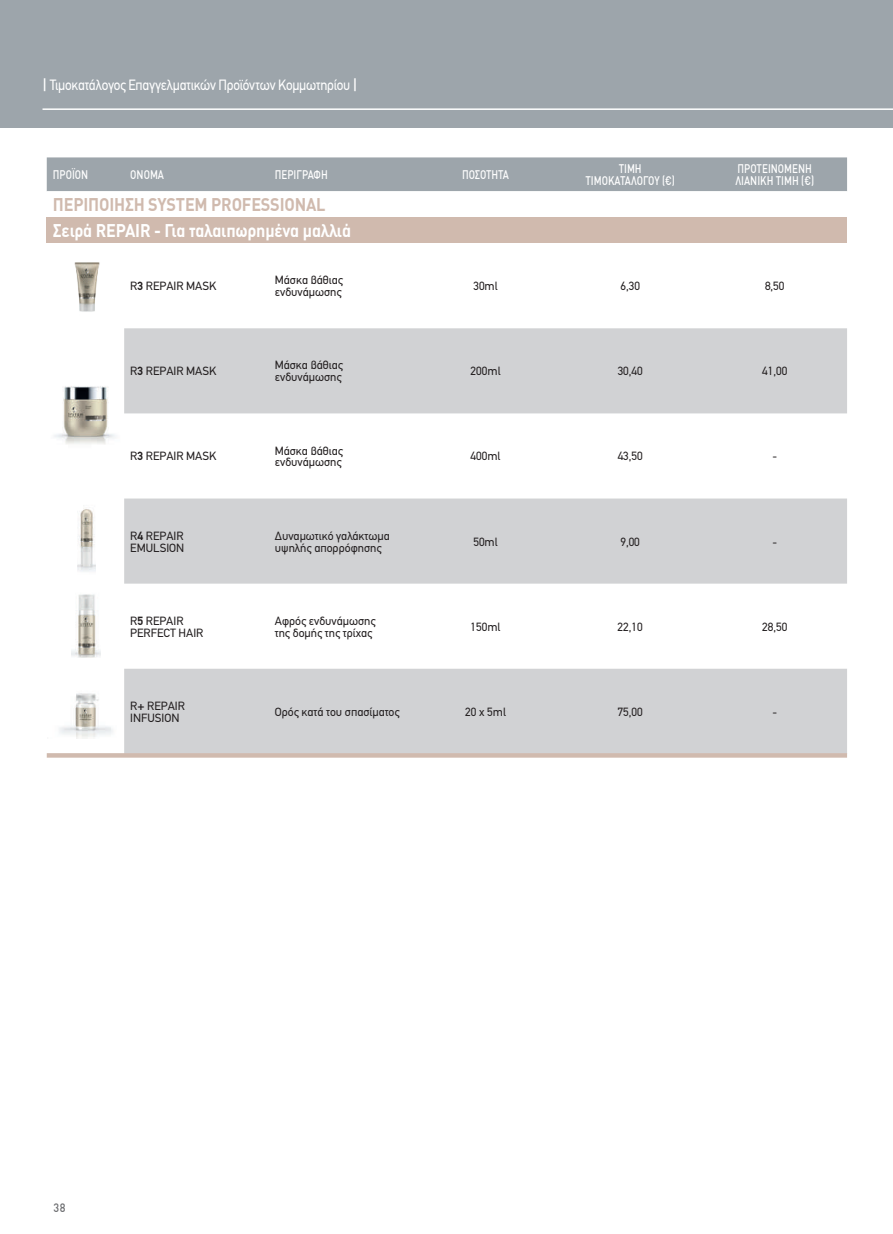
<style>
.page{position:relative;width:893px;height:1234px;background:#fff}
.page>*{position:absolute;margin:0;border:0;box-sizing:border-box;transform-origin:0 0}
.t1{font:700 18px "DIN Greek";letter-spacing:-.01em;color:#fff;scale:.9 1}
.t2{font:700 18px "DIN Greek";letter-spacing:-.01em;color:#d0baae;scale:.9 1}
.t3{font:15px "PF Din Text";letter-spacing:-.015em;color:#fff;scale:.9 1}
.t4{font:500 12.3px/12.3px "DIN Greek";color:#fff;text-align:center;scale:.8 1}
.t5{font:500 12.3px "DIN Greek";letter-spacing:-.02em;color:#fff;scale:.8 1}
.t6{font:12px/11.9px "PF Din Text";color:#231f20}
.t7{font:500 12px "DIN Greek";color:#6c6d70;scale:.9 1}
.s1{font-family:"DIN Greek";font-weight:500}
.s2{font-weight:700}
</style>
<div class="page">
<div style="left:0;top:0;width:893px;height:128px;background:#9da5ab"></div>
<hr style="left:43px;top:108px;width:850px;height:2px;background:#fff">
<div style="left:47px;top:157px;width:800px;height:34px;background:#9da5ab"></div>
<svg style="left:54px;top:386px;width:61px;height:353px"></svg>
<div style="left:47px;top:217px;width:800px;height:26px;background:#d0baae"></div>
<svg style="left:124px;top:328px;width:723px;height:425px;fill:#d1d2d4"></svg>
<img style="left:74px;top:262px;width:26px;height:50px">
<img style="left:71px;top:581px;width:30px;height:76px">
<img style="left:54px;top:680px;width:61px;height:58px">
<img style="left:78px;top:494px;width:18px;height:80px">
<hr style="left:47px;top:753px;width:800px;height:4px;background:#d0baae">
<p class="t3" style="left:43px;top:76px;width:351px"><span class="s1">|</span> Τιμοκατάλογος Επαγγελματικών Προϊόντων Κομμωτηρίου <span class="s1">|</span></p>
<p class="t4" style="left:53px;top:168px;width:46px">ΠΡΟΪΟΝ</p>
<p class="t4" style="left:130px;top:168px;width:44px">ΟΝΟΜΑ</p>
<p class="t4" style="left:275px;top:168px;width:68px">ΠΕΡΙΓΡΑΦΗ</p>
<p class="t5" style="left:462px;top:167px;width:60px">ΠΟΣΟΤΗΤΑ</p>
<p class="t4" style="left:585px;top:162px;width:113px">ΤΙΜΗ<br>TIMOΚΑΤΑΛΟΓΟΥ (€)</p>
<p class="t4" style="left:735px;top:162px;width:100px;text-align:left">ΠΡΟΤΕΙΝΟΜΕΝΗ<br>ΛΙΑΝΙΚΗ ΤΙΜΗ (€)</p>
<h1 class="t2" style="left:53px;top:194px;width:304px">ΠΕΡΙΠΟΙΗΣΗ SYSTEM PROFESSIONAL</h1>
<h1 class="t1" style="left:53px;top:220px;width:333px">Σειρά REPAIR - Για ταλαιπωρημένα μαλλιά</h1>
<p class="t6" style="left:130px;top:280px;width:88px">R<span class="s2">3</span> REPAIR MASK</p>
<p class="t6" style="left:275px;top:274px;width:70px">Mάσκα βάθιας ενδυνάμωσης</p>
<p class="t6" style="left:473px;top:280px;width:26px">30ml</p>
<p class="t6" style="left:620px;top:280px;width:21px">6,30</p>
<p class="t6" style="left:765px;top:280px;width:21px">8,50</p>
<p class="t6" style="left:130px;top:365px;width:88px">R<span class="s2">3</span> REPAIR MASK</p>
<p class="t6" style="left:275px;top:359px;width:70px">Mάσκα βάθιας ενδυνάμωσης</p>
<p class="t6" style="left:471px;top:365px;width:31px">200ml</p>
<p class="t6" style="left:618px;top:365px;width:27px">30,40</p>
<p class="t6" style="left:762px;top:365px;width:27px">41,00</p>
<p class="t6" style="left:130px;top:450px;width:88px">R<span class="s2">3</span> REPAIR MASK</p>
<p class="t6" style="left:275px;top:444px;width:70px">Mάσκα βάθιας ενδυνάμωσης</p>
<p class="t6" style="left:471px;top:450px;width:31px">400ml</p>
<p class="t6" style="left:618px;top:450px;width:27px">43,50</p>
<p class="t6" style="left:772px;top:450px;width:6px">-</p>
<p class="t6" style="left:130px;top:529px;width:56px">R<span class="s2">4</span> REPAIR<br>EMULSION</p>
<p class="t6" style="left:275px;top:529px;width:116px">Δυναμωτικό γαλάκτωμα υψηλής απορρόφησης</p>
<p class="t6" style="left:473px;top:535px;width:26px">50ml</p>
<p class="t6" style="left:620px;top:535px;width:21px">9,00</p>
<p class="t6" style="left:772px;top:535px;width:6px">-</p>
<p class="t6" style="left:130px;top:614px;width:75px">R<span class="s2">5</span> REPAIR<br>PERFECT HAIR</p>
<p class="t6" style="left:275px;top:614px;width:102px">Αφρός ενδυνάμωσης της δομής της τρίχας</p>
<p class="t6" style="left:471px;top:620px;width:31px">150ml</p>
<p class="t6" style="left:618px;top:620px;width:27px">22,10</p>
<p class="t6" style="left:762px;top:620px;width:27px">28,50</p>
<p class="t6" style="left:130px;top:699px;width:56px">R<span class="s2">+</span> REPAIR<br>INFUSION</p>
<p class="t6" style="left:275px;top:705px;width:126px">Ορός κατά του σπασίματος</p>
<p class="t6" style="left:465px;top:705px;width:42px">20 χ 5ml</p>
<p class="t6" style="left:618px;top:705px;width:27px">75,00</p>
<p class="t6" style="left:772px;top:705px;width:6px">-</p>
<p class="t7" style="left:54px;top:1200px;width:15px">38</p>
</div>
